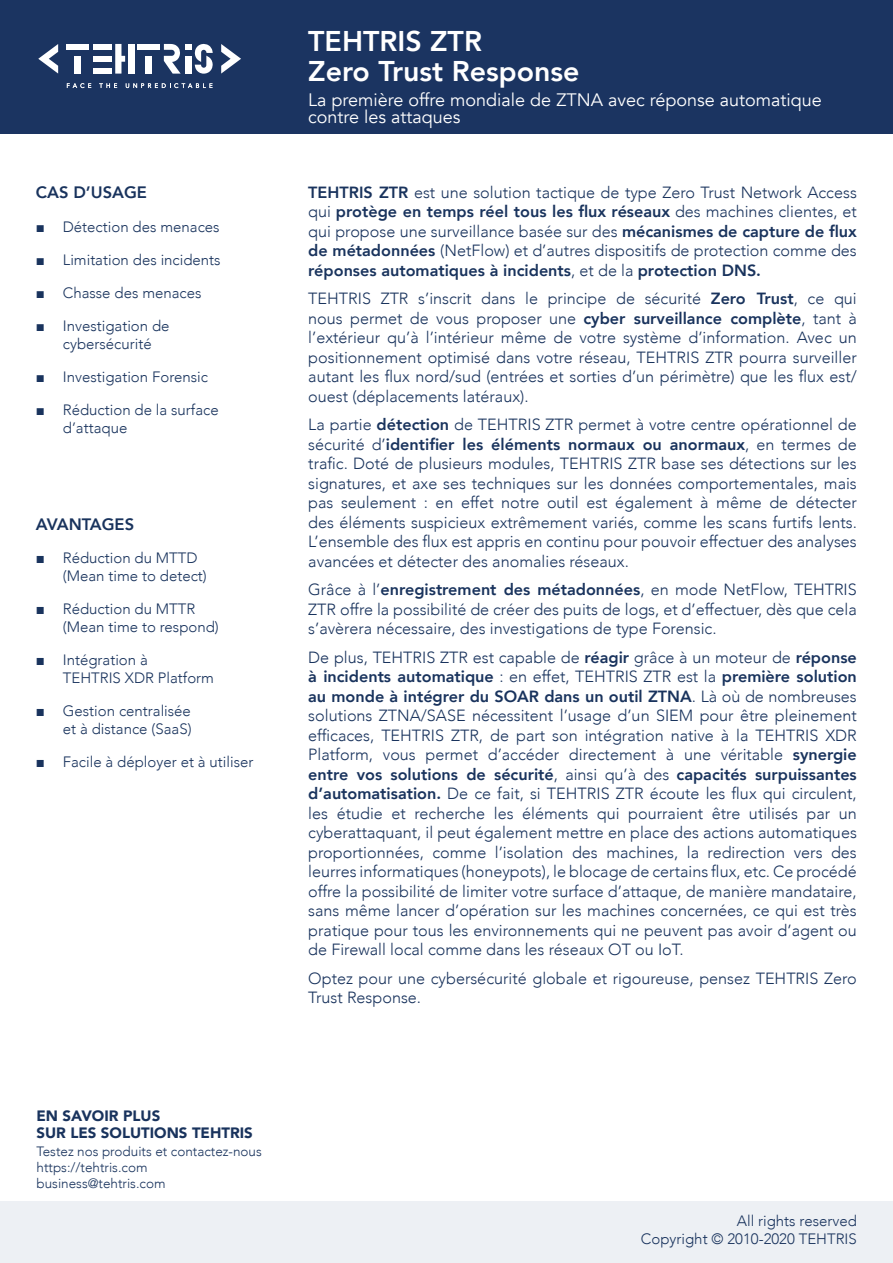
<style>
.page{position:relative;width:893px;height:1263px;background:#fff}
.page>*{position:absolute;margin:0;border:0;box-sizing:border-box;transform-origin:0 0}
.t1{font:800 28.5px/30px "Avenir";color:#fff}
.t2{font:18px/16.5px "Avenir";color:#fff}
.t3{font:800 16.5px "Avenir";color:#19335d}
.t4{font:300 16.2px/19.5px "Avenir";color:#19335d;text-align:justify}
.t5{font:300 15px/18px "Avenir";color:#19335d}
.t6{font:900 15px/16.5px "Avenir";color:#19335d}
.t7{font:300 13.5px/16.2px "Avenir";color:#19335d}
.s1{font-family:"Times New Roman";font-weight:400}
.s2{font-family:"Impact";font-weight:400}
.s3{font-weight:800}
</style>
<div class="page">
<div style="left:0;top:0;width:893px;height:134px;background:#1b3461"></div>
<svg style="left:67px;top:83px;width:24px;height:5px"></svg>
<svg style="left:99px;top:83px;width:18px;height:5px"></svg>
<svg style="left:126px;top:83px;width:87px;height:5px"></svg>
<svg style="left:38px;top:44px;width:20px;height:30px"></svg>
<svg style="left:221px;top:44px;width:20px;height:30px"></svg>
<svg style="left:115px;top:44px;width:10px;height:30px"></svg>
<div style="left:128px;top:44px;width:6px;height:30px;background:#fff"></div>
<div style="left:93px;top:44px;width:19px;height:6px;background:#fff"></div>
<div style="left:93px;top:56px;width:19px;height:6px;background:#fff"></div>
<div style="left:93px;top:68px;width:19px;height:6px;background:#fff"></div>
<div style="left:67px;top:44px;width:22px;height:6px;background:#fff"></div>
<div style="left:75px;top:56px;width:6px;height:18px;background:#fff"></div>
<div style="left:138px;top:44px;width:22px;height:6px;background:#fff"></div>
<div style="left:146px;top:56px;width:6px;height:18px;background:#fff"></div>
<svg style="left:164px;top:44px;width:49px;height:30px"></svg>
<div style="left:0;top:1201px;width:893px;height:62px;background:#edf0f4"></div>
<p class="t3" style="left:36px;top:179px;width:113px">CAS D’USAGE</p>
<p class="t5" style="left:36px;top:217px;width:185px"><span class="s1">■</span> Détection des menaces</p>
<p class="t5" style="left:36px;top:250px;width:186px"><span class="s1">■</span> Limitation des incidents</p>
<p class="t5" style="left:36px;top:283px;width:167px"><span class="s1">■</span> Chasse des menaces</p>
<p class="t5" style="left:63px;top:316px;width:108px;text-indent:-27px"><span class="s1">■</span> Investigation de cybersécurité</p>
<p class="t5" style="left:36px;top:367px;width:174px"><span class="s1">■</span> Investigation Forensic</p>
<p class="t5" style="left:63px;top:400px;width:157px;text-indent:-27px"><span class="s1">■</span> Réduction de la surface d’attaque</p>
<p class="t3" style="left:36px;top:511px;width:100px">AVANTAGES</p>
<p class="t5" style="left:63px;top:549px;width:145px;text-indent:-27px"><span class="s2">■</span> Réduction du MTTD (Mean time to detect)</p>
<p class="t5" style="left:63px;top:600px;width:157px;text-indent:-27px"><span class="s2">■</span> Réduction du MTTR (Mean time to respond)</p>
<p class="t5" style="left:63px;top:651px;width:153px;text-indent:-27px"><span class="s2">■</span> Intégration à<br>TEHTRIS XDR Platform</p>
<p class="t5" style="left:36px;top:702px;width:157px;text-align:right"><span class="s2">■</span> Gestion centralisée et à distance (SaaS)</p>
<p class="t5" style="left:36px;top:753px;width:219px"><span class="s2">■</span> Facile à déployer et à utiliser</p>
<p class="t6" style="left:36px;top:1107px;width:218px">EN SAVOIR PLUS<br>SUR LES SOLUTIONS TEHTRIS</p>
<p class="t7" style="left:36px;top:1143px;width:227px">Testez nos produits et contactez-nous https://tehtris.com business@tehtris.com</p>
<h1 class="t1" style="left:308px;top:26px;width:273px">TEHTRIS ZTR<br>Zero Trust Response</h1>
<p class="t2" style="left:308px;top:92px;width:515px">La première offre mondiale de ZTNA avec réponse automatique contre les attaques</p>
<p class="t4" style="left:308px;top:182px;width:550px"><span class="s3">TEHTRIS ZTR</span> est une solution tactique de type Zero Trust Network Access qui <span class="s3">protège en temps réel tous les flux réseaux</span> des machines clientes, et qui propose une surveillance basée sur des <span class="s3">mécanismes de capture de flux de métadonnées</span> (NetFlow) et d’autres dispositifs de protection comme des <span class="s3">réponses automatiques à incidents</span>, et de la <span class="s3">protection DNS.</span></p>
<p class="t4" style="left:308px;top:289px;width:550px">TEHTRIS ZTR s’inscrit dans le principe de sécurité <span class="s3">Zero Trust</span>, ce qui nous permet de vous proposer une <span class="s3">cyber surveillance complète</span>, tant à l’extérieur qu’à l’intérieur même de votre système d’information. Avec un positionnement optimisé dans votre réseau, TEHTRIS ZTR pourra surveiller autant les flux nord/sud (entrées et sorties d’un périmètre) que les flux est/ ouest (déplacements latéraux).</p>
<p class="t4" style="left:308px;top:415px;width:550px">La partie <span class="s3">détection</span> de TEHTRIS ZTR permet à votre centre opérationnel de sécurité d’<span class="s3">identifier les éléments normaux ou anormaux</span>, en termes de trafic. Doté de plusieurs modules, TEHTRIS ZTR base ses détections sur les signatures, et axe ses techniques sur les données comportementales, mais pas seulement : en effet notre outil est également à même de détecter des éléments suspicieux extrêmement variés, comme les scans furtifs lents.<br>L’ensemble des flux est appris en continu pour pouvoir effectuer des analyses avancées et détecter des anomalies réseaux.</p>
<p class="t4" style="left:308px;top:580px;width:550px">Grâce à l’<span class="s3">enregistrement des métadonnées</span>, en mode NetFlow, TEHTRIS ZTR offre la possibilité de créer des puits de logs, et d’effectuer, dès que cela s’avèrera nécessaire, des investigations de type Forensic.</p>
<p class="t4" style="left:308px;top:647px;width:550px">De plus, TEHTRIS ZTR est capable de <span class="s3">réagir</span> grâce à un moteur de <span class="s3">réponse à incidents automatique</span> : en effet, TEHTRIS ZTR est la <span class="s3">première solution au monde à intégrer du SOAR dans un outil ZTNA</span>. Là où de nombreuses solutions ZTNA/SASE nécessitent l’usage d’un SIEM pour être pleinement efficaces, TEHTRIS ZTR, de part son intégration native à la TEHTRIS XDR Platform, vous permet d’accéder directement à une véritable <span class="s3">synergie entre vos solutions de sécurité</span>, ainsi qu’à des <span class="s3">capacités surpuissantes d’automatisation.</span> De ce fait, si TEHTRIS ZTR écoute les flux qui circulent, les étudie et recherche les éléments qui pourraient être utilisés par un cyberattaquant, il peut également mettre en place des actions automatiques proportionnées, comme l’isolation des machines, la redirection vers des leurres informatiques (honeypots), le blocage de certains flux, etc. Ce procédé offre la possibilité de limiter votre surface d’attaque, de manière mandataire, sans même lancer d’opération sur les machines concernées, ce qui est très pratique pour tous les environnements qui ne peuvent pas avoir d’agent ou de Firewall local comme dans les réseaux OT ou IoT.</p>
<p class="t4" style="left:308px;top:968px;width:550px">Optez pour une cybersécurité globale et rigoureuse, pensez TEHTRIS Zero<br>Trust Response.</p>
<p class="t5" style="left:641px;top:1212px;width:217px;text-align:right">All rights reserved<br>Copyright © 2010-2020 TEHTRIS</p>
</div>
